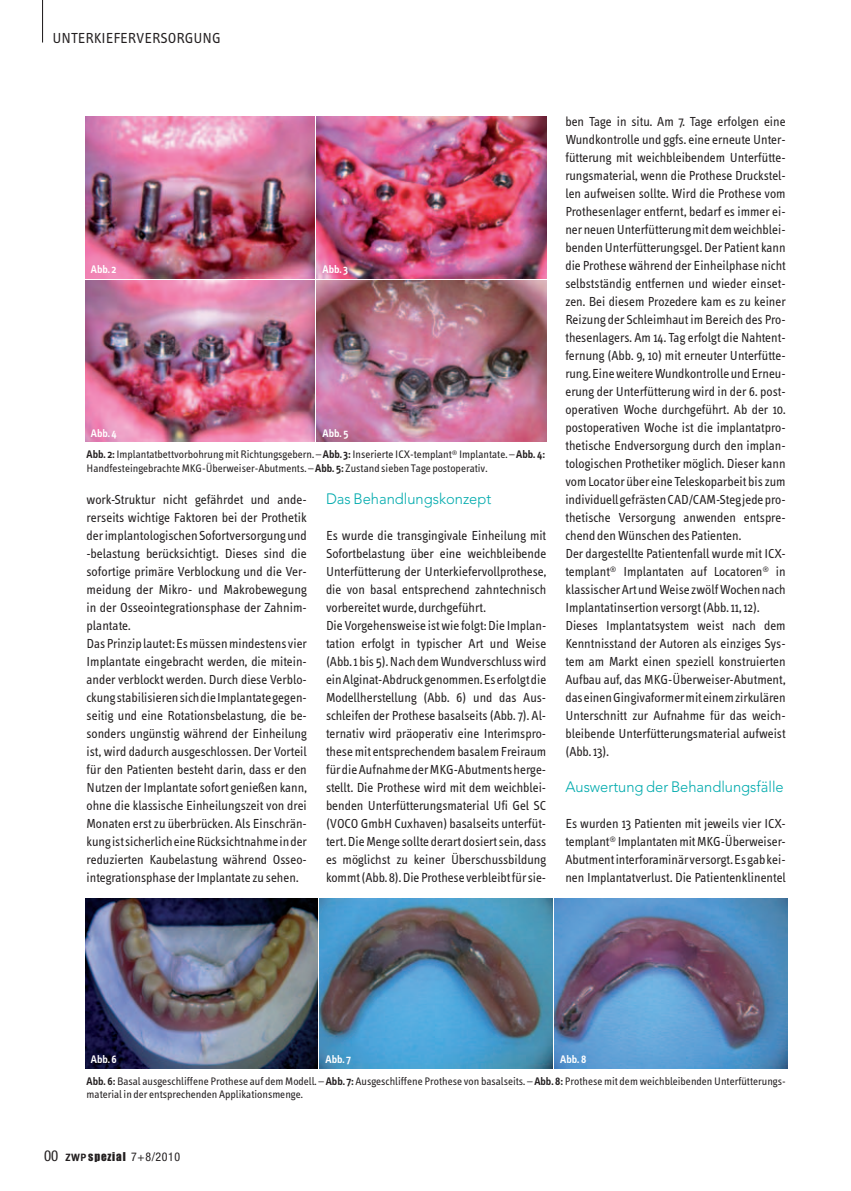
<style>
.page{position:relative;width:851px;height:1191px;background:#fff}
.page>*{position:absolute;margin:0;border:0;box-sizing:border-box;transform-origin:0 0}
.t1{font:300 15px "Avenir";color:#00aaad}
.t2{font:15px "Info Text";color:#231f20}
.t3{font:13.5px/18px "Info Text";color:#231f20}
.t4{font:condensed 12px "Helvetica Neue";color:#231f20}
.t5{font:11.25px/13.5px "Info Text";color:#231f20}
.t6{font:600 11.25px "Info Text";color:#fff}
.s1{font-weight:600}
.s2{font-size:15px}
.s3{font-family:"Meta";font-weight:700;font-stretch:normal;font-size:10.5px}
.s4{font-family:"Impact";font-stretch:normal;font-size:11.25px}
</style>
<div class="page">
<hr style="left:42px;top:0;width:1px;height:43px;background:#231f20">
<img style="left:85px;top:280px;width:229px;height:162px">
<img style="left:317px;top:280px;width:229px;height:162px">
<img style="left:85px;top:898px;width:232px;height:170px">
<img style="left:320px;top:898px;width:232px;height:170px">
<img style="left:554px;top:898px;width:233px;height:170px">
<img style="left:85px;top:117px;width:229px;height:161px">
<img style="left:317px;top:117px;width:229px;height:161px">
<p class="t2" style="left:53px;top:32px;width:170px">UNTERKIEFERVERSORGUNG</p>
<p class="t6" style="left:91px;top:265px;width:27px">Abb. 2</p>
<p class="t6" style="left:322px;top:265px;width:27px">Abb. 3</p>
<p class="t6" style="left:91px;top:429px;width:28px">Abb. 4</p>
<p class="t6" style="left:322px;top:429px;width:27px">Abb. 5</p>
<p class="t5" style="left:87px;top:448px;width:459px"><span class="s1">Abb. 2:</span>Implantatbettvorbohrung mit Richtungsgebern. – <span class="s1">Abb. 3:</span>Inserierte ICX-templant<sup>®</sup> Implantate. – <span class="s1">Abb. 4:<br></span>Handfesteingebrachte MKG-Überweiser-Abutments. – <span class="s1">Abb. 5:</span> Zustand sieben Tage postoperativ.</p>
<p class="t3" style="left:87px;top:492px;width:222px">work-Struktur nicht gefährdet und ande - rerseits wichtige Faktoren bei der Prothetik der implantologischen Sofortversorgung und -belastung berücksichtigt. Dieses sind die sofortige primäre Verblockung und die Ver&shy;meidung der Mikro- und Makrobewegung in der Osseointegrationsphase der Zahnim&shy;plantate.<br>Das Prinzip lautet: Es müssen mindestens vier Implantate eingebracht werden, die mitein&shy;ander verblockt werden. Durch diese Verblo&shy;ckung stabilisieren sich die Implantate gegen&shy;seitig und eine Rotationsbelastung, die be&shy;sonders ungünstig während der Einheilung ist, wird dadurch ausgeschlossen. Der Vorteil für den Patienten besteht darin, dass er den Nutzen der Implantate sofort genießen kann, ohne die klassische Einheilungszeit von drei Monaten erst zu überbrücken. Als Einschrän&shy;kung ist sicherlich eine Rücksichtnahme in der reduzierten Kaubelastung während Osseo - integrationsphase der Implantate zu sehen.</p>
<p class="t1" style="left:326px;top:493px;width:167px">Das Behandlungskonzept</p>
<p class="t3" style="left:326px;top:528px;width:222px">Es wurde die transgingivale Einheilung mit Sofortbelastung über eine weichbleibende Unterfütterung der Unterkiefervollprothese, die von basal entsprechend zahntechnisch vorbereitet wurde, durchgeführt.<br>Die Vorgehensweise ist wie folgt: Die Implan&shy;tation erfolgt in typischer Art und Weise (Abb. 1 bis 5). Nach dem Wundverschluss wird ein Alginat-Abdruck genommen. Es erfolgt die Modellherstellung (Abb. 6) und das Aus&shy;schleifen der Prothese basalseits (Abb. 7). Al&shy;ternativ wird präoperativ eine Interimspro&shy;these mit entsprechendem basalem Freiraum für die Aufnahme der MKG-Abutments herge&shy;stellt. Die Prothese wird mit dem weichblei&shy;benden Unterfütterungsmaterial Ufi Gel SC (VOCO GmbH Cuxhaven) basalseits unterfüt&shy;tert. Die Menge sollte derart dosiert sein, dass es möglichst zu keiner Überschussbildung kommt (Abb. 8). Die Prothese verbleibt für sie-</p>
<p class="t3" style="left:565px;top:114px;width:222px">ben Tage in situ. Am 7. Tage erfolgen eine Wundkontrolle und ggfs. eine erneute Unter&shy;fütterung mit weichbleibendem Unterfütte&shy;rungsmaterial, wenn die Prothese Druckstel&shy;len aufweisen sollte. Wird die Prothese vom Prothesenlager entfernt, bedarf es immer ei&shy;ner neuen Unterfütterung mit dem weichblei&shy;benden Unterfütterungsgel. Der Patient kann die Prothese während der Einheilphase nicht selbstständig entfernen und wieder einset&shy;zen. Bei diesem Prozedere kam es zu keiner Reizung der Schleimhaut im Bereich des Pro&shy;thesenlagers. Am 14. Tag erfolgt die Nahtent&shy;fernung (Abb. 9, 10) mit erneuter Unterfütte&shy;rung. Eine weitere Wundkontrolle und Erneu&shy;erung der Unterfütterung wird in der 6. post&shy;operativen Woche durchgeführt. Ab der 10. postoperativen Woche ist die implantatpro&shy;thetische Endversorgung durch den implan&shy;tologischen Prothetiker möglich. Dieser kann vom Locator über eine Teleskoparbeit bis zum individuell gefrästen CAD/CAM-Steg jede pro&shy;thetische Versorgung anwenden entspre&shy;chend den Wünschen des Patienten.<br>Der dargestellte Patientenfall wurde mit ICX&shy;templant<sup>®</sup> Implantaten auf Locatoren<sup>®</sup> in klassischer Art und Weise zwölf Wochen nach Implantatinsertion versorgt (Abb. 11, 12).<br>Dieses Implantatsystem weist nach dem Kenntnisstand der Autoren als einziges Sys&shy;tem am Markt einen speziell konstruierten Aufbau auf, das MKG-Überweiser-Abutment, das einen Gingivaformer mit einem zirkulären Unterschnitt zur Aufnahme für das weich - bleibende Unterfütterungsmaterial aufweist (Abb. 13).</p>
<p class="t1" style="left:565px;top:781px;width:220px">Auswertung der Behandlungsfälle</p>
<p class="t3" style="left:565px;top:816px;width:222px;text-align:justify">Es wurden 13 Patienten mit jeweils vier ICX&shy;templant<sup>®</sup> Implantaten mit MKG-Überweiser-Abutment interforaminär versorgt. Es gab kei&shy;nen Implantatverlust. Die Patientenklinentel</p>
<p class="t6" style="left:91px;top:1055px;width:28px">Abb. 6</p>
<p class="t6" style="left:325px;top:1055px;width:27px">Abb. 7</p>
<p class="t6" style="left:560px;top:1055px;width:28px">Abb. 8</p>
<p class="t5" style="left:87px;top:1075px;width:700px"><span class="s1">Abb. 6:</span> Basal ausgeschliffene Prothese auf dem Modell. – <span class="s1">Abb. 7:</span> Ausgeschliffene Prothese von basalseits. – <span class="s1">Abb. 8:</span> Prothese mit dem weichbleibenden Unterfütterungs&shy;material in der entsprechenden Applikationsmenge.</p>
<p class="t4" style="left:44px;top:1152px;width:138px"><span class="s2">00</span> <span class="s3">ZWP</span> <span class="s4">spezial</span> 7+8/2010</p>
</div>
